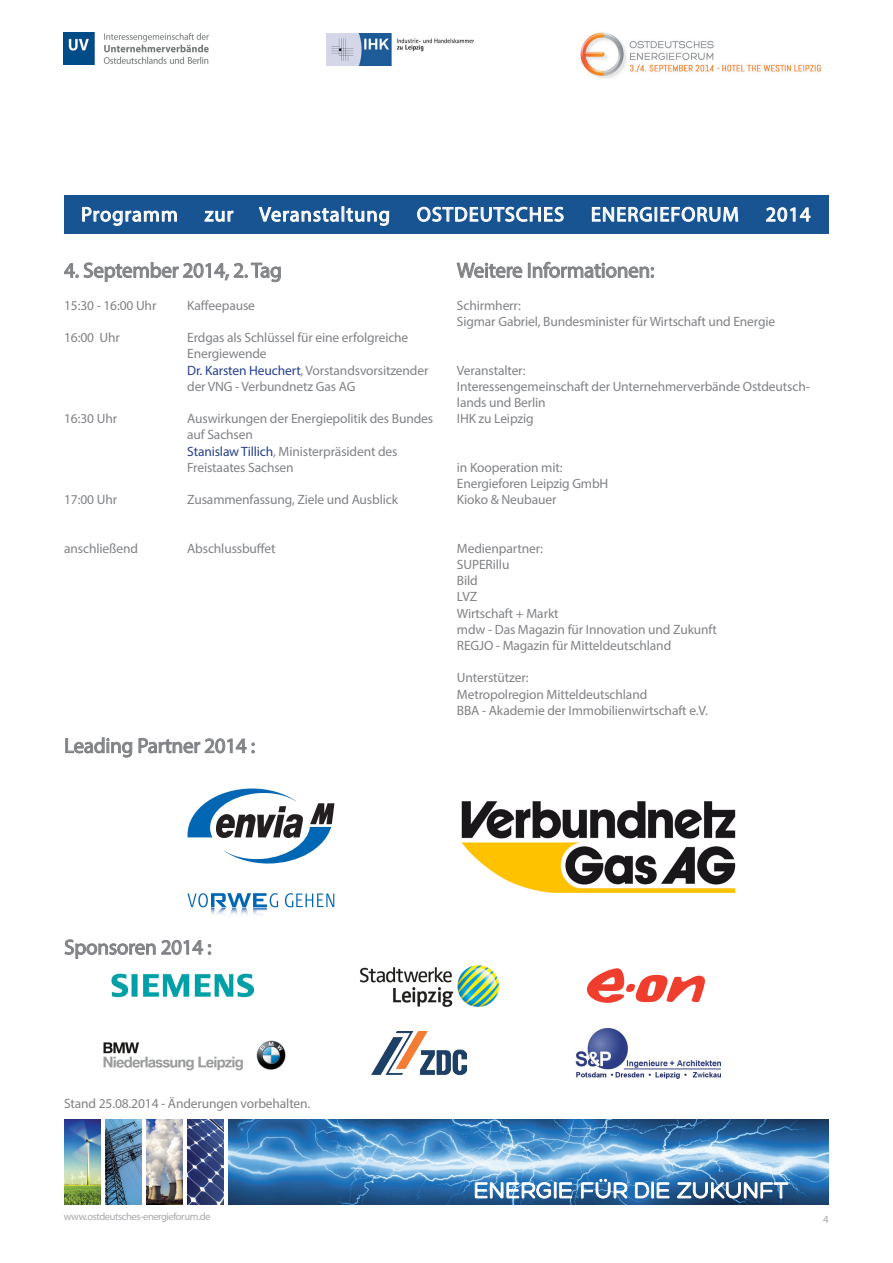
<style>
.page{position:relative;width:893px;height:1263px;background:#fff}
.page>*{position:absolute;margin:0;border:0;box-sizing:border-box;transform-origin:0 0}
.t1{font:21px "Myriad Pro";letter-spacing:-.01em;color:#808285}
.t2{font:20.4px "Myriad Pro";letter-spacing:.05em;color:#fff}
.t3{font:13.5px/16.2px "Myriad Pro";letter-spacing:-.01em;color:#808285}
.t4{font:10.95px "Myriad Pro";color:#a8a9ad}
.t5{font:10.5px "Myriad Pro";letter-spacing:-.04em;color:#a8a9ad}
.s1{color:#253f8e}
</style>
<div class="page">
<div style="left:64px;top:195px;width:764px;height:39px;background:#185492"></div>
<svg style="left:417px;top:207px;width:147px;height:15px"></svg>
<svg style="left:592px;top:206px;width:146px;height:16px"></svg>
<svg style="left:766px;top:207px;width:45px;height:15px"></svg>
<img style="left:64px;top:1119px;width:36px;height:85px">
<img style="left:105px;top:1119px;width:36px;height:85px">
<img style="left:187px;top:1119px;width:37px;height:85px">
<img style="left:146px;top:1119px;width:36px;height:85px">
<img style="left:229px;top:1119px;width:600px;height:85px">
<svg style="left:475px;top:1179px;width:314px;height:19px"></svg>
<img style="left:63px;top:33px;width:146px;height:31px">
<img style="left:326px;top:33px;width:147px;height:32px">
<img style="left:580px;top:32px;width:241px;height:47px">
<svg style="left:64px;top:206px;width:325px;height:77px"></svg>
<svg style="left:65px;top:737px;width:190px;height:21px"></svg>
<svg style="left:64px;top:939px;width:147px;height:20px"></svg>
<svg style="left:456px;top:262px;width:67px;height:16px"></svg>
<div style="left:528px;top:263px;width:3px;height:15px;border:1px solid #808285"></div>
<svg style="left:532px;top:261px;width:122px;height:18px"></svg>
<img style="left:461px;top:801px;width:275px;height:92px">
<svg style="left:188px;top:788px;width:146px;height:75px"></svg>
<svg style="left:285px;top:893px;width:49px;height:14px"></svg>
<svg style="left:187px;top:893px;width:91px;height:22px"></svg>
<img style="left:111px;top:973px;width:143px;height:25px">
<img style="left:360px;top:965px;width:140px;height:43px">
<img style="left:103px;top:1040px;width:183px;height:31px">
<svg style="left:587px;top:968px;width:118px;height:35px"></svg>
<img style="left:372px;top:1032px;width:95px;height:43px">
<img style="left:575px;top:1029px;width:146px;height:49px">
<h2 class="t2" style="left:81px;top:202px;width:98px">Programm</h2>
<h2 class="t2" style="left:205px;top:202px;width:30px">zur</h2>
<h2 class="t2" style="left:259px;top:202px;width:132px">Veranstaltung</h2>
<h2 class="t2" style="left:417px;top:202px;width:149px">OSTDEUTSCHES</h2>
<h2 class="t2" style="left:591px;top:202px;width:150px">ENERGIEFORUM</h2>
<h2 class="t2" style="left:766px;top:202px;width:46px">2014</h2>
<p class="t1" style="left:64px;top:257px;width:219px">4. September 2014, 2. Tag</p>
<p class="t3" style="left:64px;top:297px;width:94px">15:30 - 16:00 Uhr</p>
<p class="t3" style="left:187px;top:297px;width:69px">Kaffeepause</p>
<p class="t3" style="left:64px;top:329px;width:57px">16:00 Uhr</p>
<p class="t3" style="left:187px;top:329px;width:223px">Erdgas als Schlüssel für eine erfolgreiche<br>Energiewende</p>
<p class="t3" style="left:187px;top:362px;width:243px"><span class="s1">Dr. Karsten Heuchert</span>, Vorstandsvorsitzender der VNG - Verbundnetz Gas AG</p>
<p class="t3" style="left:64px;top:410px;width:54px">16:30 Uhr</p>
<p class="t3" style="left:187px;top:410px;width:247px">Auswirkungen der Energiepolitik des Bundes auf Sachsen</p>
<p class="t3" style="left:187px;top:443px;width:212px"><span class="s1">Stanislaw Tillich</span>, Ministerpräsident des<br>Freistaates Sachsen</p>
<p class="t3" style="left:64px;top:491px;width:54px">17:00 Uhr</p>
<p class="t3" style="left:187px;top:491px;width:212px">Zusammenfassung, Ziele und Ausblick</p>
<p class="t3" style="left:64px;top:540px;width:75px">anschließend</p>
<p class="t3" style="left:187px;top:540px;width:90px">Abschlussbuffet</p>
<p class="t1" style="left:64px;top:733px;width:192px">Leading Partner 2014 :</p>
<p class="t1" style="left:457px;top:257px;width:199px">Weitere Informationen:</p>
<p class="t3" style="left:457px;top:297px;width:320px">Schirmherr:<br>Sigmar Gabriel, Bundesminister für Wirtschaft und Energie</p>
<p class="t3" style="left:457px;top:362px;width:354px">Veranstalter:<br>Interessengemeinschaft der Unternehmerverbände Ostdeutsch&shy;lands und Berlin</p>
<p class="t3" style="left:457px;top:410px;width:78px">IHK zu Leipzig</p>
<p class="t3" style="left:457px;top:459px;width:153px">in Kooperation mit:<br>Energieforen Leipzig GmbH</p>
<p class="t3" style="left:457px;top:491px;width:101px">Kioko &amp; Neubauer</p>
<p class="t3" style="left:457px;top:540px;width:87px">Medienpartner:<br>SUPERillu</p>
<p class="t3" style="left:457px;top:572px;width:22px">Bild</p>
<p class="t3" style="left:457px;top:589px;width:22px">LVZ</p>
<p class="t3" style="left:457px;top:605px;width:103px">Wirtschaft + Markt</p>
<p class="t3" style="left:457px;top:621px;width:262px">mdw - Das Magazin für Innovation und Zukunft</p>
<p class="t3" style="left:457px;top:637px;width:216px">REGJO - Magazin für Mitteldeutschland</p>
<p class="t3" style="left:457px;top:670px;width:73px">Unterstützer:</p>
<p class="t3" style="left:457px;top:686px;width:192px">Metropolregion Mitteldeutschland</p>
<p class="t3" style="left:457px;top:702px;width:252px">BBA - Akademie der Immobilienwirtschaft e.V.</p>
<p class="t1" style="left:64px;top:934px;width:149px">Sponsoren 2014 :</p>
<p class="t3" style="left:64px;top:1095px;width:248px">Stand 25.08.2014 - Änderungen vorbehalten.</p>
<p class="t5" style="left:64px;top:1209px;width:148px">www.ostdeutsches-energieforum.de</p>
<p class="t4" style="left:823px;top:1213px;width:7px">4</p>
</div>
